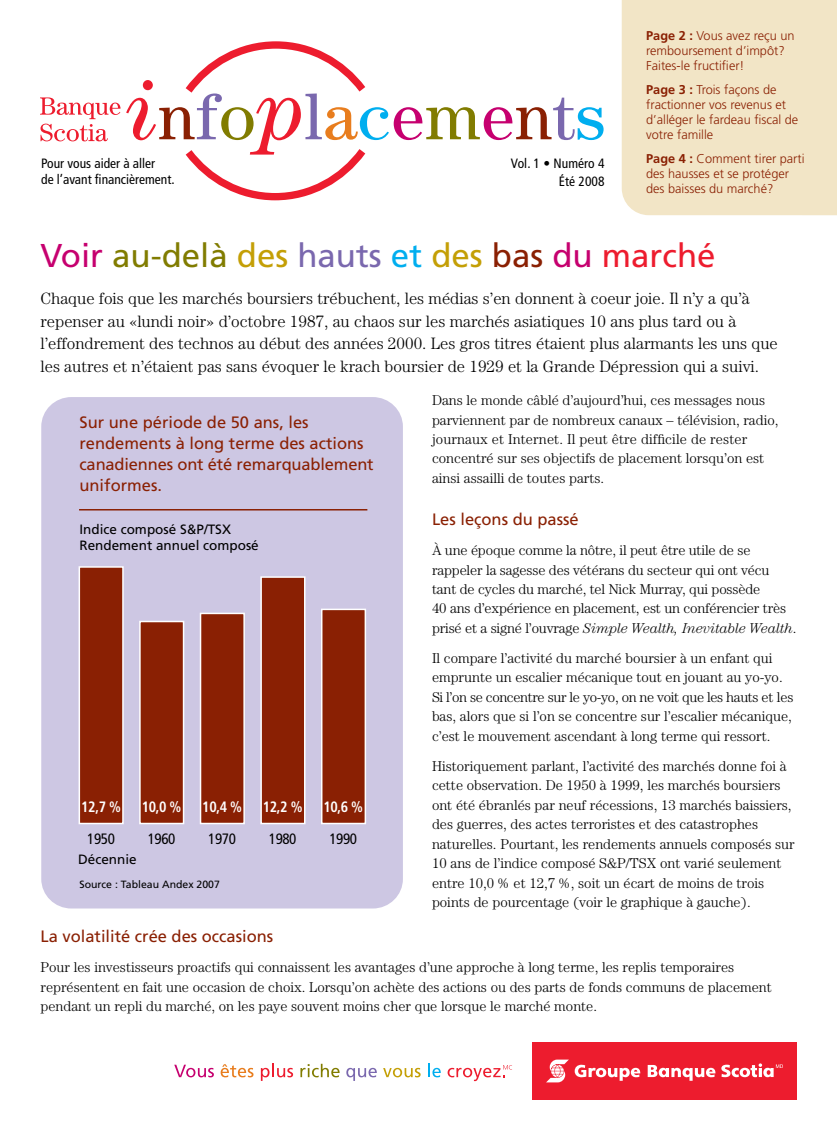
<style>
.page{position:relative;width:837px;height:1134px;background:#fff}
.page>*{position:absolute;margin:0;border:0;box-sizing:border-box;transform-origin:0 0}
.t1{font:33px "Frutiger";color:#817c00}
.t2{font:300 16.5px/22.5px "Century";color:#000}
.t3{font:16.5px/21px "Frutiger";color:#8a2003}
.t4{font:700 condensed 15px "Frutiger";letter-spacing:-.025em;color:#fff;scale:.95 1}
.t5{font:condensed 15px "Frutiger";letter-spacing:-.025em;color:#000}
.t6{font:300 14.25px/19.5px "Century";color:#000}
.t7{font:condensed 13.5px/16.5px "Frutiger";color:#000}
.t8{font:13.5px/16.5px "Frutiger";color:#000}
.t9{font:300 12.75px/15px "Frutiger";color:#8a2003}
.t10{font:10.5px "Frutiger";color:#000}
.s1{font-weight:700}
.s2{color:#c6006f}
.s3{color:#c49f06}
.s4{color:#7a68ae}
.s5{color:#00aeef}
.s6{color:#8a2003}
.s7{color:#ed1c2e}
.s8{font-style:italic}
</style>
<div class="page">
<div style="left:41px;top:397px;width:362px;height:512px;background:#cdc7e3;border-radius:30px"></div>
<div style="left:622px;top:0;width:215px;height:215px;background:#f2e5c6"></div>
<div style="left:79px;top:566px;width:45px;height:258px;background:#8a2003;border:2px solid #fff"></div>
<div style="left:139px;top:621px;width:45px;height:203px;background:#8a2003;border:2px solid #fff"></div>
<div style="left:200px;top:613px;width:45px;height:211px;background:#8a2003;border:2px solid #fff"></div>
<div style="left:260px;top:576px;width:46px;height:248px;background:#8a2003;border:2px solid #fff"></div>
<div style="left:321px;top:609px;width:45px;height:215px;background:#8a2003;border:2px solid #fff"></div>
<hr style="left:79px;top:509px;width:288px;height:2px;background:#8a2003">
<svg style="left:174px;top:1065px;width:40px;height:12px"></svg>
<svg style="left:221px;top:1064px;width:33px;height:13px"></svg>
<svg style="left:261px;top:1064px;width:32px;height:17px"></svg>
<svg style="left:300px;top:1064px;width:40px;height:13px"></svg>
<svg style="left:346px;top:1068px;width:31px;height:13px"></svg>
<svg style="left:383px;top:1068px;width:38px;height:9px"></svg>
<svg style="left:428px;top:1064px;width:13px;height:13px"></svg>
<svg style="left:448px;top:1065px;width:64px;height:16px"></svg>
<div style="left:532px;top:1042px;width:264px;height:58px;background:#ed1c2e"></div>
<svg style="left:546px;top:1060px;width:23px;height:22px"></svg>
<svg style="left:575px;top:1065px;width:65px;height:16px"></svg>
<svg style="left:648px;top:1065px;width:67px;height:16px"></svg>
<svg style="left:721px;top:1063px;width:62px;height:14px"></svg>
<svg style="left:40px;top:97px;width:80px;height:44px"></svg>
<svg style="left:126px;top:41px;width:478px;height:160px"></svg>
<p class="t7" style="left:41px;top:155px;width:135px">Pour vous aider à aller<br>de l’avant financièrement.</p>
<p class="t7" style="left:511px;top:154px;width:95px;line-height:18px;text-align:right">Vol. 1 • Numéro 4<br>Été 2008</p>
<p class="t9" style="left:646px;top:28px;width:150px"><span class="s1">Page 2 :</span> Vous avez reçu un remboursement d’impôt?<br>Faites-le fructifier!</p>
<p class="t9" style="left:646px;top:82px;width:154px"><span class="s1">Page 3 :</span> Trois façons de fractionner vos revenus et d’alléger le fardeau fiscal de votre famille</p>
<p class="t9" style="left:646px;top:151px;width:160px"><span class="s1">Page 4 :</span> Comment tirer parti des hausses et se protéger des baisses du marché?</p>
<h1 class="t1" style="left:40px;top:236px;width:677px"><span class="s2">Voir</span> au-delà <span class="s3">des</span> <span class="s4">hauts</span> <span class="s5">et</span> <span class="s3">des</span> <span class="s6">bas</span> <span class="s2">du</span> <span class="s7">marché</span></h1>
<p class="t2" style="left:40px;top:287px;width:739px">Chaque fois que les marchés boursiers trébuchent, les médias s’en donnent à coeur joie. Il n’y a qu’à repenser au «lundi noir» d’octobre 1987, au chaos sur les marchés asiatiques 10 ans plus tard ou à l’effondrement des technos au début des années 2000. Les gros titres étaient plus alarmants les uns que les autres et n’étaient pas sans évoquer le krach boursier de 1929 et la Grande Dépression qui a suivi.</p>
<p class="t6" style="left:432px;top:390px;width:348px">Dans le monde câblé d’aujourd’hui, ces messages nous parviennent par de nombreux canaux – télévision, radio, journaux et Internet. Il peut être difficile de rester concentré sur ses objectifs de placement lorsqu’on est ainsi assailli de toutes parts.</p>
<p class="t3" style="left:432px;top:509px;width:148px">Les leçons du passé</p>
<p class="t6" style="left:432px;top:540px;width:366px">À une époque comme la nôtre, il peut être utile de se rappeler la sagesse des vétérans du secteur qui ont vécu tant de cycles du marché, tel Nick Murray, qui possède<br>40 ans d’expérience en placement, est un conférencier très prisé et a signé l’ouvrage <span class="s8">Simple Wealth, Inevitable Wealth</span>.</p>
<p class="t6" style="left:432px;top:648px;width:363px">Il compare l’activité du marché boursier à un enfant qui emprunte un escalier mécanique tout en jouant au yo-yo.<br>Si l’on se concentre sur le yo-yo, on ne voit que les hauts et les bas, alors que si l’on se concentre sur l’escalier mécanique, c’est le mouvement ascendant à long terme qui ressort.</p>
<p class="t6" style="left:432px;top:756px;width:364px">Historiquement parlant, l’activité des marchés donne foi à cette observation. De 1950 à 1999, les marchés boursiers ont été ébranlés par neuf récessions, 13 marchés baissiers, des guerres, des actes terroristes et des catastrophes naturelles. Pourtant, les rendements annuels composés sur 10 ans de l’indice composé S&amp;P/TSX ont varié seulement entre 10,0 % et 12,7 %, soit un écart de moins de trois points de pourcentage (voir le graphique à gauche).</p>
<p class="t3" style="left:80px;top:412px;width:296px">Sur une période de 50 ans, les rendements à long terme des actions canadiennes ont été remarquablement uniformes.</p>
<p class="t8" style="left:80px;top:521px;width:181px">Indice composé S&amp;P/TSX<br>Rendement annuel composé</p>
<p class="t4" style="left:81px;top:798px;width:43px">12,7 %</p>
<p class="t5" style="left:87px;top:830px;width:29px">1950</p>
<p class="t4" style="left:142px;top:798px;width:43px">10,0 %</p>
<p class="t5" style="left:148px;top:830px;width:29px">1960</p>
<p class="t4" style="left:202px;top:798px;width:43px">10,4 %</p>
<p class="t5" style="left:208px;top:830px;width:29px">1970</p>
<p class="t4" style="left:263px;top:798px;width:43px">12,2 %</p>
<p class="t5" style="left:269px;top:830px;width:29px">1980</p>
<p class="t4" style="left:323px;top:798px;width:43px">10,6 %</p>
<p class="t5" style="left:329px;top:830px;width:29px">1990</p>
<p class="t8" style="left:78px;top:851px;width:60px">Décennie</p>
<p class="t10" style="left:80px;top:878px;width:142px">Source : Tableau Andex 2007</p>
<p class="t3" style="left:40px;top:926px;width:234px">La volatilité crée des occasions</p>
<p class="t6" style="left:40px;top:958px;width:733px">Pour les investisseurs proactifs qui connaissent les avantages d’une approche à long terme, les replis temporaires représentent en fait une occasion de choix. Lorsqu’on achète des actions ou des parts de fonds communs de placement pendant un repli du marché, on les paye souvent moins cher que lorsque le marché monte.</p>
</div>
